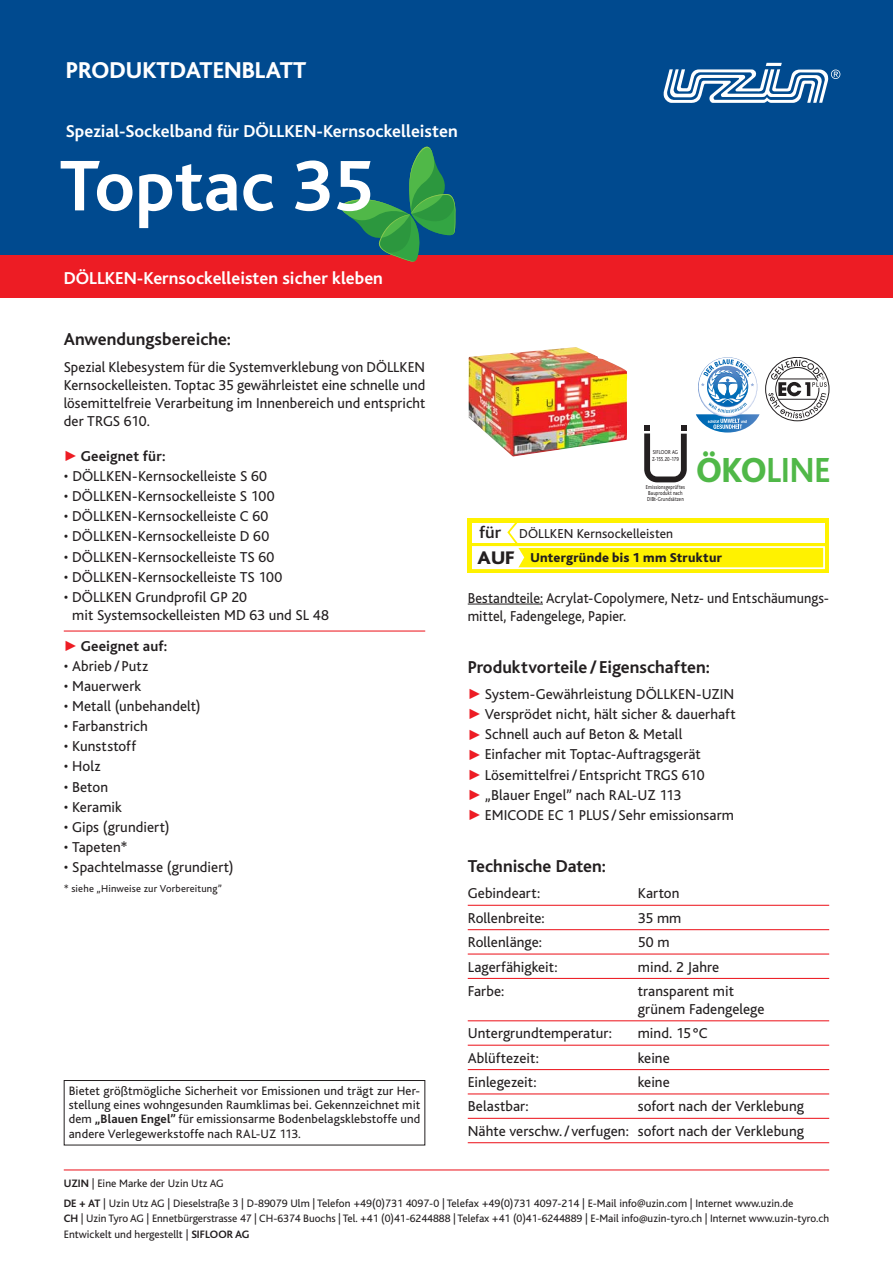
<style>
.page{position:relative;width:893px;height:1263px;background:#fff}
.page>*{position:absolute;margin:0;border:0;box-sizing:border-box;transform-origin:0 0}
.t1{font:700 75px "Bliss";color:#fff}
.t2{font:700 36.45px "Bliss";color:#50b848;scale:.93 1}
.t3{font:800 24px "Bliss";color:#fff}
.t4{font:800 19.05px "Bliss";color:#231f20;scale:1.07 1}
.t5{font:700 18px "Bliss";color:#fff}
.t6{font:700 18px "Bliss";color:#231f20}
.t7{font:500 17.4px "Bliss";color:#231f20;scale:1.07 1}
.t8{font:15px/18px "Bliss";letter-spacing:.005em;color:#231f20}
.t9{font:15px/18px "Bliss";letter-spacing:.005em;color:#231f20;scale:.95 1}
.t10{font:700 15px "Bliss";letter-spacing:.005em;color:#231f20}
.t11{font:800 13.5px "Bliss";letter-spacing:.015em;color:#231f20}
.t12{font:13.5px "Bliss";letter-spacing:.01em;color:#231f20}
.t13{font:12.75px/14.2px "Bliss";letter-spacing:.01em;color:#231f20;text-align:justify}
.t14{font:11.25px/20px "Bliss";color:#231f20}
.t15{font:10.5px "Bliss";letter-spacing:.01em;color:#231f20}
.t16{font:6px/6px "Bliss";letter-spacing:.02em;color:#231f20;scale:.8 1}
.s1{color:#ed1c24}
.s2{font-weight:700}
.s3{font-weight:800}
</style>
<div class="page">
<hr style="left:468px;top:604px;width:75px;height:1px;background:#231f20">
<hr style="left:468px;top:905px;width:361px;height:1px;background:#ed1c24">
<hr style="left:468px;top:929px;width:361px;height:1px;background:#ed1c24">
<hr style="left:468px;top:953px;width:361px;height:1px;background:#ed1c24">
<hr style="left:468px;top:978px;width:361px;height:1px;background:#ed1c24">
<hr style="left:468px;top:1020px;width:361px;height:1px;background:#ed1c24">
<hr style="left:468px;top:1045px;width:361px;height:1px;background:#ed1c24">
<hr style="left:468px;top:1069px;width:361px;height:1px;background:#ed1c24">
<hr style="left:468px;top:1093px;width:361px;height:1px;background:#ed1c24">
<hr style="left:468px;top:1118px;width:361px;height:1px;background:#ed1c24">
<hr style="left:468px;top:1142px;width:361px;height:1px;background:#ed1c24">
<hr style="left:64px;top:630px;width:361px;height:1px;background:#ed1c24">
<div style="left:0;top:0;width:893px;height:255px;background:#004a8f"></div>
<svg style="left:663px;top:63px;width:177px;height:40px"></svg>
<div style="left:0;top:255px;width:893px;height:43px;background:#ed1c24"></div>
<hr style="left:64px;top:1169px;width:765px;height:1px;background:#ed1c24">
<div style="left:468px;top:519px;width:361px;height:54px;background:#fff200"></div>
<div style="left:472px;top:523px;width:353px;height:20px;background:#fff"></div>
<div style="left:471px;top:546px;width:354px;height:23px;border:2px solid #fff"></div>
<svg style="left:472px;top:523px;width:52px;height:46px"></svg>
<svg style="left:766px;top:357px;width:63px;height:64px"></svg>
<svg style="left:696px;top:359px;width:64px;height:73px"></svg>
<svg style="left:341px;top:147px;width:114px;height:114px"></svg>
<svg style="left:644px;top:425px;width:43px;height:57px"></svg>
<img style="left:468px;top:347px;width:159px;height:110px">
<div style="left:64px;top:1080px;width:361px;height:65px;border:1px solid #231f20"></div>
<h3 class="t3" style="left:66px;top:61px;width:242px">PRODUKTDATENBLATT</h3>
<p class="t5" style="left:66px;top:125px;width:393px">Spezial-Sockelband für DÖLLKEN-Kernsockelleisten</p>
<h1 class="t1" style="left:60px;top:157px;width:315px">Toptac 35</h1>
<p class="t5" style="left:64px;top:271px;width:321px">DÖLLKEN-Kernsockelleisten sicher kleben</p>
<p class="t6" style="left:64px;top:333px;width:169px">Anwendungsbereiche:</p>
<p class="t8" style="left:64px;top:359px;width:363px;text-align:justify">Spezial Klebesystem für die Systemverklebung von DÖLLKEN Kernsockelleisten. Toptac 35 gewährleistet eine schnelle und lösemittelfreie Verarbeitung im Innenbereich und entspricht der TRGS 610.</p>
<p class="t10" style="left:64px;top:450px;width:103px"><span class="s1">✓</span> Geeignet für:</p>
<p class="t8" style="left:64px;top:469px;width:205px">• DÖLLKEN-Kernsockelleiste S 60</p>
<p class="t8" style="left:64px;top:489px;width:212px">• DÖLLKEN-Kernsockelleiste S 100</p>
<p class="t8" style="left:64px;top:509px;width:206px">• DÖLLKEN-Kernsockelleiste C 60</p>
<p class="t8" style="left:64px;top:529px;width:207px">• DÖLLKEN-Kernsockelleiste D 60</p>
<p class="t8" style="left:64px;top:549px;width:212px">• DÖLLKEN-Kernsockelleiste TS 60</p>
<p class="t8" style="left:64px;top:569px;width:220px">• DÖLLKEN-Kernsockelleiste TS 100</p>
<p class="t8" style="left:72px;top:589px;width:258px;text-indent:-9px">• DÖLLKEN Grundprofil GP 20<br>mit Systemsockelleisten MD 63 und SL 48</p>
<p class="t10" style="left:64px;top:640px;width:105px"><span class="s1">✓</span> Geeignet auf:</p>
<p class="t8" style="left:64px;top:658px;width:86px">• Abrieb / Putz</p>
<p class="t8" style="left:64px;top:678px;width:79px">• Mauerwerk</p>
<p class="t8" style="left:64px;top:698px;width:138px">• Metall (unbehandelt)</p>
<p class="t8" style="left:64px;top:719px;width:86px">• Farbanstrich</p>
<p class="t8" style="left:64px;top:739px;width:74px">• Kunststoff</p>
<p class="t8" style="left:64px;top:759px;width:38px">• Holz</p>
<p class="t8" style="left:64px;top:779px;width:46px">• Beton</p>
<p class="t8" style="left:64px;top:799px;width:59px">• Keramik</p>
<p class="t8" style="left:64px;top:819px;width:107px">• Gips (grundiert)</p>
<p class="t8" style="left:64px;top:839px;width:65px">• Tapeten*</p>
<p class="t8" style="left:64px;top:859px;width:171px">• Spachtelmasse (grundiert)</p>
<p class="t15" style="left:64px;top:885px;width:160px">* siehe „Hinweise zur Vorbereitung”</p>
<p class="t13" style="left:69px;top:1085px;width:353px">Bietet größtmögliche Sicherheit vor Emissionen und trägt zur Her&shy;stellung eines wohngesunden Raumklimas bei. Gekennzeichnet mit dem <span class="s2">„Blauen Engel”</span> für emissionsarme Bodenbelagsklebstoffe und andere Verlegewerkstoffe nach RAL-UZ 113.</p>
<p class="t16" style="left:652px;top:449px;width:35px;line-height:6.8px">SIFLOOR AG<br>Z-155.20-179</p>
<p class="t16" style="left:646px;top:485px;width:50px">Emissionsgeprüftes<br>Bauprodukt nach<br>DIBt-Grundsätzen</p>
<h2 class="t2" style="left:696px;top:456px;width:146px"><span class="s3">ÖKO</span>LINE</h2>
<p class="t7" style="left:479px;top:526px;width:22px">für</p>
<p class="t4" style="left:478px;top:550px;width:36px">AUF</p>
<p class="t12" style="left:519px;top:528px;width:156px">DÖLLKEN Kernsockelleisten</p>
<p class="t11" style="left:530px;top:552px;width:193px">Untergründe bis 1 mm Struktur</p>
<p class="t9" style="left:468px;top:590px;width:382px">Bestandteile: Acrylat-Copolymere, Netz- und Entschäumungs&shy;mittel, Fadengelege, Papier.</p>
<p class="t6" style="left:468px;top:660px;width:244px">Produktvorteile / Eigenschaften:</p>
<p class="t8" style="left:468px;top:687px;width:268px"><span class="s1">✓</span> System-Gewährleistung DÖLLKEN-UZIN</p>
<p class="t8" style="left:468px;top:707px;width:270px"><span class="s1">✓</span> Versprödet nicht, hält sicher &amp; dauerhaft</p>
<p class="t8" style="left:468px;top:727px;width:216px"><span class="s1">✓</span> Schnell auch auf Beton &amp; Metall</p>
<p class="t8" style="left:468px;top:747px;width:235px"><span class="s1">✓</span> Einfacher mit Toptac-Auftragsgerät</p>
<p class="t8" style="left:468px;top:767px;width:238px"><span class="s1">✓</span> Lösemittelfrei / Entspricht TRGS 610</p>
<p class="t8" style="left:468px;top:787px;width:215px"><span class="s1">✓</span> „Blauer Engel” nach RAL-UZ 113</p>
<p class="t8" style="left:468px;top:807px;width:268px"><span class="s1">✓</span> EMICODE EC 1 PLUS / Sehr emissionsarm</p>
<p class="t6" style="left:468px;top:859px;width:140px">Technische Daten:</p>
<p class="t8" style="left:468px;top:886px;width:74px">Gebindeart:</p>
<p class="t8" style="left:638px;top:886px;width:43px">Karton</p>
<p class="t8" style="left:468px;top:910px;width:78px">Rollenbreite:</p>
<p class="t8" style="left:638px;top:910px;width:45px">35 mm</p>
<p class="t8" style="left:468px;top:935px;width:76px">Rollenlänge:</p>
<p class="t8" style="left:638px;top:935px;width:33px">50 m</p>
<p class="t8" style="left:468px;top:959px;width:91px">Lagerfähigkeit:</p>
<p class="t8" style="left:638px;top:959px;width:83px">mind. 2 Jahre</p>
<p class="t8" style="left:468px;top:983px;width:38px">Farbe:</p>
<p class="t8" style="left:638px;top:983px;width:128px">transparent mit grünem Fadengelege</p>
<p class="t8" style="left:468px;top:1026px;width:146px">Untergrundtemperatur:</p>
<p class="t8" style="left:638px;top:1026px;width:71px">mind. 15 °C</p>
<p class="t8" style="left:468px;top:1050px;width:73px">Ablüftezeit:</p>
<p class="t8" style="left:638px;top:1050px;width:34px">keine</p>
<p class="t8" style="left:468px;top:1074px;width:70px">Einlegezeit:</p>
<p class="t8" style="left:638px;top:1074px;width:34px">keine</p>
<p class="t8" style="left:468px;top:1099px;width:62px">Belastbar:</p>
<p class="t8" style="left:468px;top:1096px;width:338px;line-height:24.5px;text-align:right">sofort nach der Verklebung<br>Nähte verschw. / verfugen: sofort nach der Verklebung</p>
<p class="t14" style="left:64px;top:1174px;width:731px"><span class="s2">UZIN</span> | Eine Marke der Uzin Utz AG<br><span class="s2">DE + AT</span> | Uzin Utz AG | Dieselstraße 3 | D-89079 Ulm | Telefon +49(0)731 4097-0 | Telefax +49(0)731 4097-214 | E-Mail info@uzin.com | Internet www.uzin.de</p>
<p class="t14" style="left:64px;top:1212px;width:767px;line-height:15.8px"><span class="s2">CH</span> | Uzin Tyro AG | Ennetbürgerstrasse 47 | CH-6374 Buochs | Tel. +41 (0)41-6244888 | Telefax +41 (0)41-6244889 | E-Mail info@uzin-tyro.ch | Internet www.uzin-tyro.ch<br>Entwickelt und hergestellt | <span class="s2">SIFLOOR AG</span></p>
</div>
